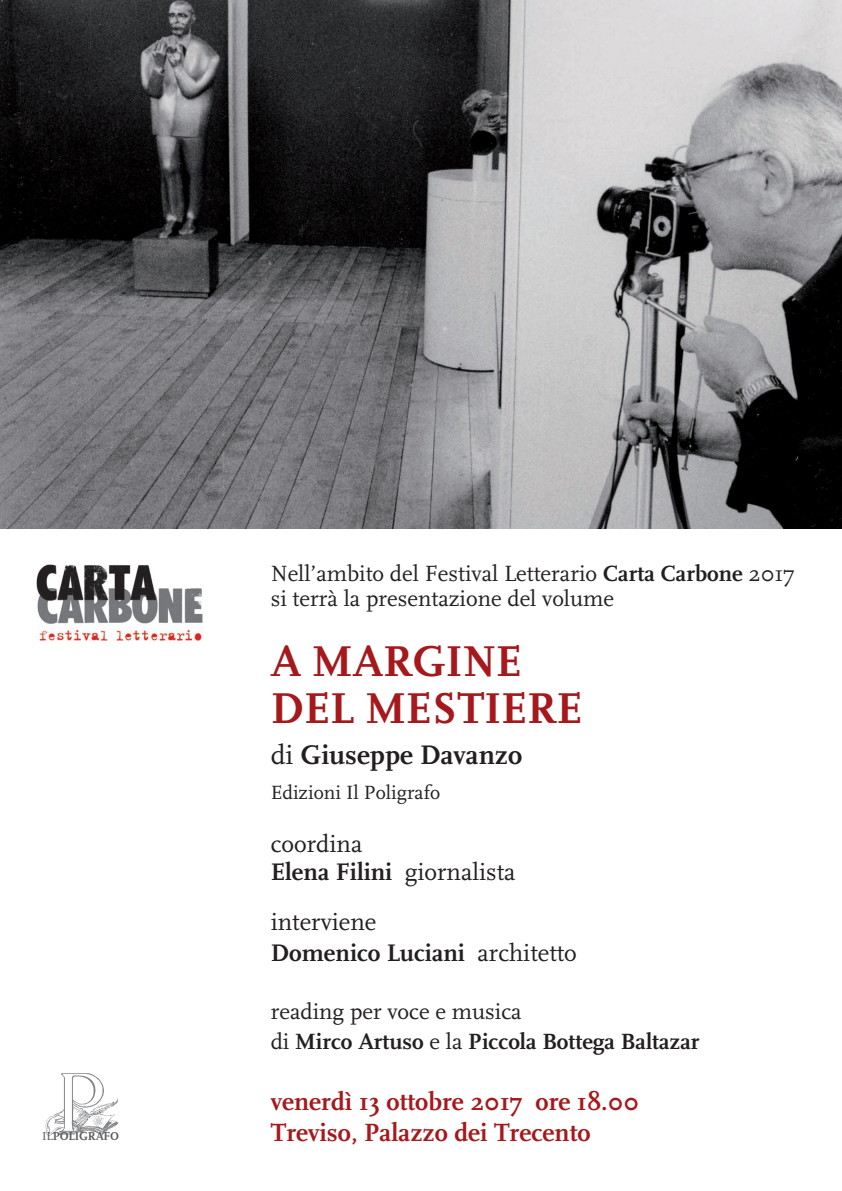
<style>
.page{position:relative;width:842px;height:1191px;background:#fff}
.page>*{position:absolute;margin:0;border:0;box-sizing:border-box;transform-origin:0 0}
.t1{font:700 45px/47px "FF Scala";color:#a5181b}
.t2{font:700 28px "FF Scala";color:#231f20}
.luogo_e_data{font:700 26px "FF Scala";color:#a5181b}
.partecipante{font:700 25px "FF Scala";color:#231f20}
.t3{font:25px "FF Scala";color:#231f20}
.partecipante-2{font:23px/25px "FF Scala";color:#231f20}
.partecipante-3{font:700 23px "FF Scala";color:#231f20}
.t4{font:20px "FF Scala";color:#231f20}
.t5{font:700 12px "FF Scala";letter-spacing:-.01em;color:#57585a}
.s1{font-weight:700}
.s2{font-weight:400}
</style>
<div class="page">
<img style="left:0;top:0;width:842px;height:528px">
<img style="left:36px;top:565px;width:167px;height:75px">
<img style="left:45px;top:1073px;width:73px;height:63px">
<p class="partecipante-2" style="left:271px;top:561px;width:525px">Nell’ambito del Festival Letterario <span class="s1">Carta Carbone</span> 2017 si terrà la presentazione del volume</p>
<p class="t1" style="left:271px;top:638px;width:314px">A MARGINE<br>DEL MESTIERE</p>
<p class="t2" style="left:271px;top:739px;width:253px"><span class="s2">di</span> Giuseppe Davanzo</p>
<p class="t4" style="left:271px;top:782px;width:171px">Edizioni Il Poligrafo</p>
<p class="t3" style="left:271px;top:830px;width:93px">coordina</p>
<p class="partecipante" style="left:271px;top:857px;width:246px">Elena Filini <span class="s2">giornalista</span></p>
<p class="t3" style="left:271px;top:908px;width:107px">interviene</p>
<p class="partecipante" style="left:271px;top:938px;width:308px">Domenico Luciani <span class="s2">architetto</span></p>
<p class="partecipante-2" style="left:271px;top:999px;width:253px">reading per voce e musica</p>
<p class="partecipante-3" style="left:271px;top:1028px;width:430px"><span class="s2">di</span> Mirco Artuso <span class="s2">e la</span> Piccola Bottega Baltazar</p>
<p class="luogo_e_data" style="left:271px;top:1087px;width:370px">venerdì 13 ottobre 2017 ore 18.00</p>
<p class="t5" style="left:42px;top:1129px;width:78px"><span class="s2">IL</span>POLIGRAFO</p>
<p class="luogo_e_data" style="left:271px;top:1117px;width:321px">Treviso, Palazzo dei Trecento</p>
</div>
